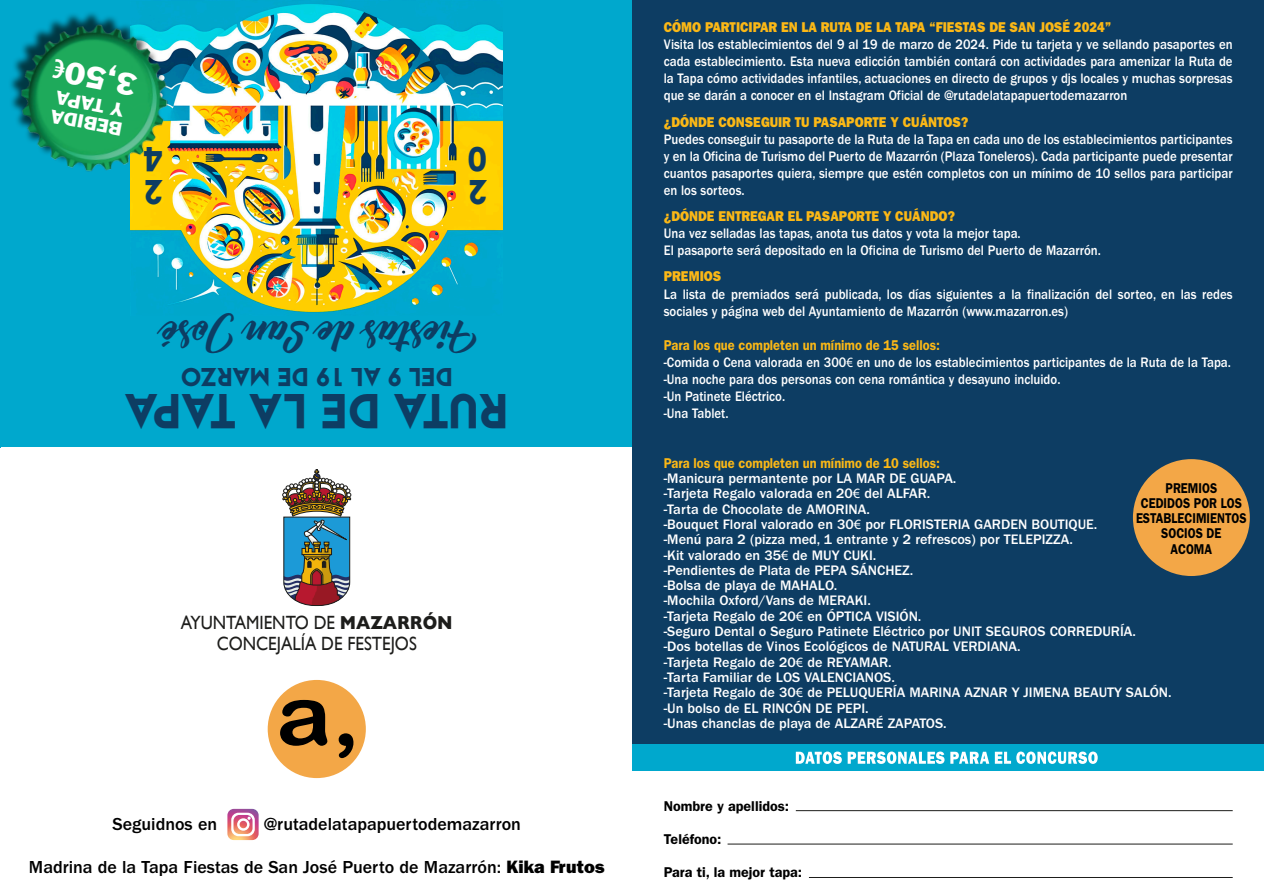
<style>
.page{position:relative;width:1264px;height:894px;background:#fff}
.page>*{position:absolute;margin:0;border:0;box-sizing:border-box;transform-origin:0 0}
.t1{font:800 42.45px "Arca Majora 3";color:#0d3d63}
.t2{font:37.5px "Bernadette";color:#0d3d63}
.t3{font:800 30px/32.5px "Arca Majora 3";color:#0d3d63}
.t4{font:28.95px "Franklin Gothic";color:#fff}
.t5{font:800 22.35px "Arca Majora 3";color:#0d3d63}
.t6{font:19.2px/21.5px "Gill Sans";color:#1d1d1b;text-align:center;scale:.89 1}
.t7{font:500 18px "Franklin Gothic";color:#000}
.t8{font:17.4px/18.9px "Franklin Gothic";color:#fff}
.t9{font:500 14.25px/17.1px "Franklin Gothic";color:#fff;scale:.9 1}
.t10{font:500 14.25px/15.3px "Franklin Gothic";color:#fff}
.t11{font:800 14.25px "Franklin Gothic";color:#fbb816;scale:.9 1}
.t12{font:600 14.25px/15.3px "Franklin Gothic";color:#000;text-align:center;scale:.84 1}
.t13{font:600 14.25px "Franklin Gothic";color:#000}
.t14{font:600 14.25px "Franklin Gothic";color:#fbb816;scale:.9 1}
.s1{font-family:"Myriad Pro";font-weight:600;font-stretch:condensed}
.s2{font-weight:700}
.s3{font-weight:800}
.s4{font-weight:600;color:#fbb816}
.s5{font-family:"Myriad Pro";font-weight:400}
</style>
<div class="page">
<div style="left:0;top:0;width:632px;height:447px;background:#00a8cd"></div>
<img style="left:131px;top:4px;width:372px;height:309px">
<div style="left:632px;top:0;width:632px;height:747px;background:#0d3d63"></div>
<div style="left:632px;top:744px;width:632px;height:27px;background:#00a8cd"></div>
<svg style="left:796px;top:751px;width:302px;height:13px"></svg>
<svg style="left:282px;top:469px;width:70px;height:137px"></svg>
<img style="left:10px;top:9px;width:172px;height:171px">
<hr style="left:796px;top:810px;width:437px;height:1px;background:#1d1d1b">
<hr style="left:727px;top:844px;width:506px;height:1px;background:#1d1d1b">
<hr style="left:809px;top:877px;width:424px;height:1px;background:#1d1d1b">
<div style="left:1133px;top:459px;width:117px;height:117px;background:#f3a747;border-radius:50%"></div>
<div style="left:268px;top:680px;width:98px;height:98px;background:#f3a747;border-radius:50%"></div>
<svg style="left:280px;top:700px;width:47px;height:46px"></svg>
<svg style="left:339px;top:733px;width:14px;height:25px"></svg>
<svg style="left:227px;top:809px;width:32px;height:31px"></svg>
<h3 class="t4" style="left:133px;top:104px;width:86px;rotate:-169deg">3,50<span class="s1">€</span></h3>
<p class="t8" style="left:120px;top:139px;width:74px;rotate:-169deg">BEBIDA<br>Y TAPA</p>
<h3 class="t3" style="left:162px;top:211px;width:20px;rotate:-180deg">2<br>4</h3>
<h3 class="t3" style="left:487px;top:211px;width:20px;rotate:-180deg">2<br>0</h3>
<h2 class="t2" style="left:469px;top:365px;width:313px;rotate:-180deg">Fiestas de San José</h2>
<h3 class="t5" style="left:453px;top:397px;width:273px;rotate:-180deg">DEL 9 AL 19 DE MARZO</h3>
<h1 class="t1" style="left:508px;top:449px;width:385px;rotate:-180deg">RUTA DE LA TAPA</h1>
<h3 class="t6" style="left:181px;top:611px;width:307px">AYUNTAMIENTO DE <span class="s2">MAZARRÓN<br></span>CONCEJALÍA DE FESTEJOS</h3>
<p class="t7" style="left:113px;top:814px;width:106px">Seguidnos en</p>
<p class="t7" style="left:264px;top:814px;width:258px">@rutadelatapapuertodemazarron</p>
<p class="t7" style="left:29px;top:857px;width:577px">Madrina de la Tapa Fiestas de San José Puerto de Mazarrón: <span class="s3">Kika Frutos</span></p>
<p class="t11" style="left:664px;top:19px;width:499px">CÓMO PARTICIPAR EN LA RUTA DE LA TAPA “FIESTAS DE SAN JOSÉ 2024”</p>
<p class="t9" style="left:664px;top:36px;width:634px;text-align:justify">Visita los establecimientos del 9 al 19 de marzo de 2024. Pide tu tarjeta y ve sellando pasaportes en cada establecimiento. Esta nueva edicción también contará con actividades para amenizar la Ruta de la Tapa cómo actividades infantiles, actuaciones en directo de grupos y djs locales y muchas sorpresas que se darán a conocer en el Instagram Oficial de @rutadelatapapuertodemazarron</p>
<p class="t11" style="left:664px;top:113px;width:340px">¿DÓNDE CONSEGUIR TU PASAPORTE Y CUÁNTOS?</p>
<p class="t9" style="left:664px;top:131px;width:634px;text-align:justify">Puedes conseguir tu pasaporte de la Ruta de la Tapa en cada uno de los establecimientos participantes y en la Oficina de Turismo del Puerto de Mazarrón (Plaza Toneleros). Cada participante puede presentar cuantos pasaportes quiera, siempre que estén completos con un mínimo de 10 sellos para participar en los sorteos.</p>
<p class="t11" style="left:664px;top:208px;width:325px">¿DÓNDE ENTREGAR EL PASAPORTE Y CUÁNDO?</p>
<p class="t9" style="left:664px;top:225px;width:487px">Una vez selladas las tapas, anota tus datos y vota la mejor tapa.<br>El pasaporte será depositado en la Oficina de Turismo del Puerto de Mazarrón.</p>
<p class="t11" style="left:664px;top:268px;width:65px">PREMIOS</p>
<p class="t9" style="left:664px;top:285px;width:634px">La lista de premiados será publicada, los días siguientes a la finalización del sorteo, en las redes sociales y página web del Ayuntamiento de Mazarrón (www.mazarron.es)</p>
<p class="t9" style="left:664px;top:337px;width:632px"><span class="s4">Para los que completen un mínimo de 15 sellos:<br></span>-Comida o Cena valorada en 300<span class="s5">€</span> en uno de los establecimientos participantes de la Ruta de la Tapa. -Una noche para dos personas con cena romántica y desayuno incluido.<br>-Un Patinete Eléctrico.<br>-Una Tablet.</p>
<p class="t14" style="left:664px;top:454px;width:308px">Para los que completen un mínimo de 10 sellos:</p>
<p class="t10" style="left:664px;top:471px;width:509px">-Manicura permantente por LA MAR DE GUAPA.<br>-Tarjeta Regalo valorada en 20<span class="s5">€</span> del ALFAR.<br>-Tarta de Chocolate de AMORINA.<br>-Bouquet Floral valorado en 30<span class="s5">€</span> por FLORISTERIA GARDEN BOUTIQUE.<br>-Menú para 2 (pizza med, 1 entrante y 2 refrescos) por TELEPIZZA.<br>-Kit valorado en 35<span class="s5">€</span> de MUY CUKI.<br>-Pendientes de Plata de PEPA SÁNCHEZ.<br>-Bolsa de playa de MAHALO.<br>-Mochila Oxford/Vans de MERAKI.<br>-Tarjeta Regalo de 20<span class="s5">€</span> en ÓPTICA VISIÓN.<br>-Seguro Dental o Seguro Patinete Eléctrico por UNIT SEGUROS CORREDURÍA.<br>-Dos botellas de Vinos Ecológicos de NATURAL VERDIANA.<br>-Tarjeta Regalo de 20<span class="s5">€</span> de REYAMAR.<br>-Tarta Familiar de LOS VALENCIANOS.<br>-Tarjeta Regalo de 30<span class="s5">€</span> de PELUQUERÍA MARINA AZNAR Y JIMENA BEAUTY SALÓN. -Un bolso de EL RINCÓN DE PEPI.<br>-Unas chanclas de playa de ALZARÉ ZAPATOS.</p>
<p class="t12" style="left:1136px;top:480px;width:133px">PREMIOS<br>CEDIDOS POR LOS<br>ESTABLECIMIENTOS<br>SOCIOS DE<br>ACOMA</p>
<p class="t13" style="left:664px;top:798px;width:127px">Nombre y apellidos:</p>
<p class="t13" style="left:664px;top:831px;width:59px">Teléfono:</p>
<p class="t13" style="left:664px;top:864px;width:140px">Para ti, la mejor tapa:</p>
</div>
